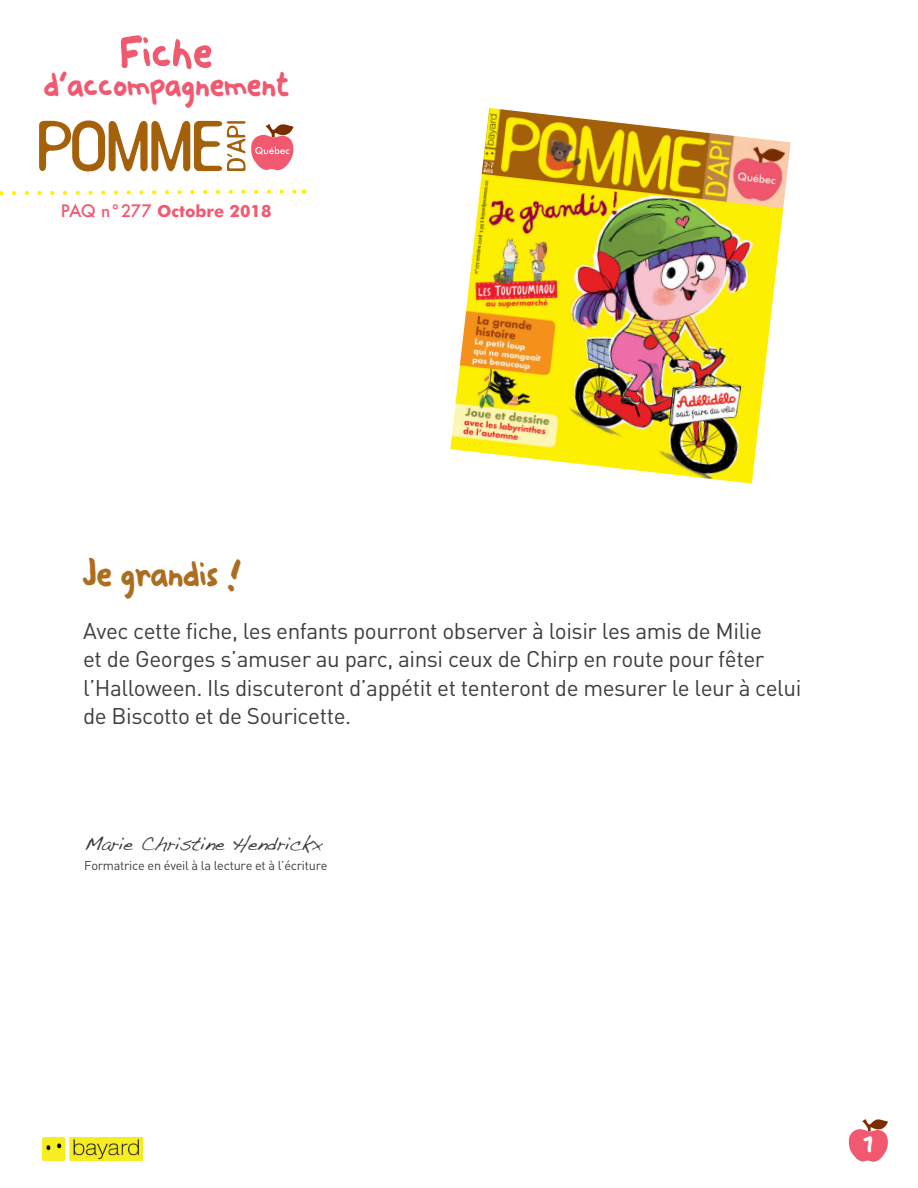
<style>
.page{position:relative;width:918px;height:1188px;background:#fff}
.page>*{position:absolute;margin:0;border:0;box-sizing:border-box;transform-origin:0 0}
.t1{font:57px "Sergio 1";color:#f05970}
.t2{font:45px "Sergio 1";letter-spacing:-.01em;color:#ac6d1e}
.t3{font:42px "Sergio 1";color:#f05970}
.t4{font:28.5px "Sergio 1";color:#fff}
.t5{font:22.5px/28.5px "DIN";letter-spacing:-.02em;color:#3e3e3f}
.t6{font:19.8px "Handwriting Dakota";letter-spacing:-.02em;color:#3e3e3f}
.t7{font:700 16.8px "Futura BT";color:#f05970}
.t8{font:12.75px "DIN";letter-spacing:-.02em;color:#3e3e3f}
.s1{font-family:"Futura";font-weight:500}
</style>
<div class="page">
<svg style="left:849px;top:1119px;width:39px;height:43px"></svg>
<img style="left:43px;top:1138px;width:99px;height:23px">
<svg style="left:39px;top:120px;width:255px;height:52px"></svg>
<svg style="left:0;top:189px;width:304px;height:7px"></svg>
<img style="left:450px;top:108px;width:341px;height:376px">
<h1 class="t1" style="left:120px;top:18px;width:95px">Fiche</h1>
<h3 class="t3" style="left:44px;top:59px;width:247px">d’accompagnement</h3>
<p class="t7" style="left:61px;top:201px;width:212px"><span class="s1">PAQ n°277</span> Octobre 2018</p>
<h2 class="t2" style="left:83px;top:547px;width:159px">Je grandis !</h2>
<p class="t5" style="left:83px;top:616px;width:720px">Avec cette fiche, les enfants pourront observer à loisir les amis de Milie<br>et de Georges s’amuser au parc, ainsi ceux de Chirp en route pour fêter l’Halloween. Ils discuteront d’appétit et tenteront de mesurer le leur à celui de Biscotto et de Souricette.</p>
<p class="t6" style="left:84px;top:832px;width:240px">Marie Christine Hendrickx</p>
<p class="t8" style="left:84px;top:857px;width:245px">Formatrice en éveil à la lecture et à l’écriture</p>
<p class="t4" style="left:864px;top:1127px;width:11px">1</p>
</div>
